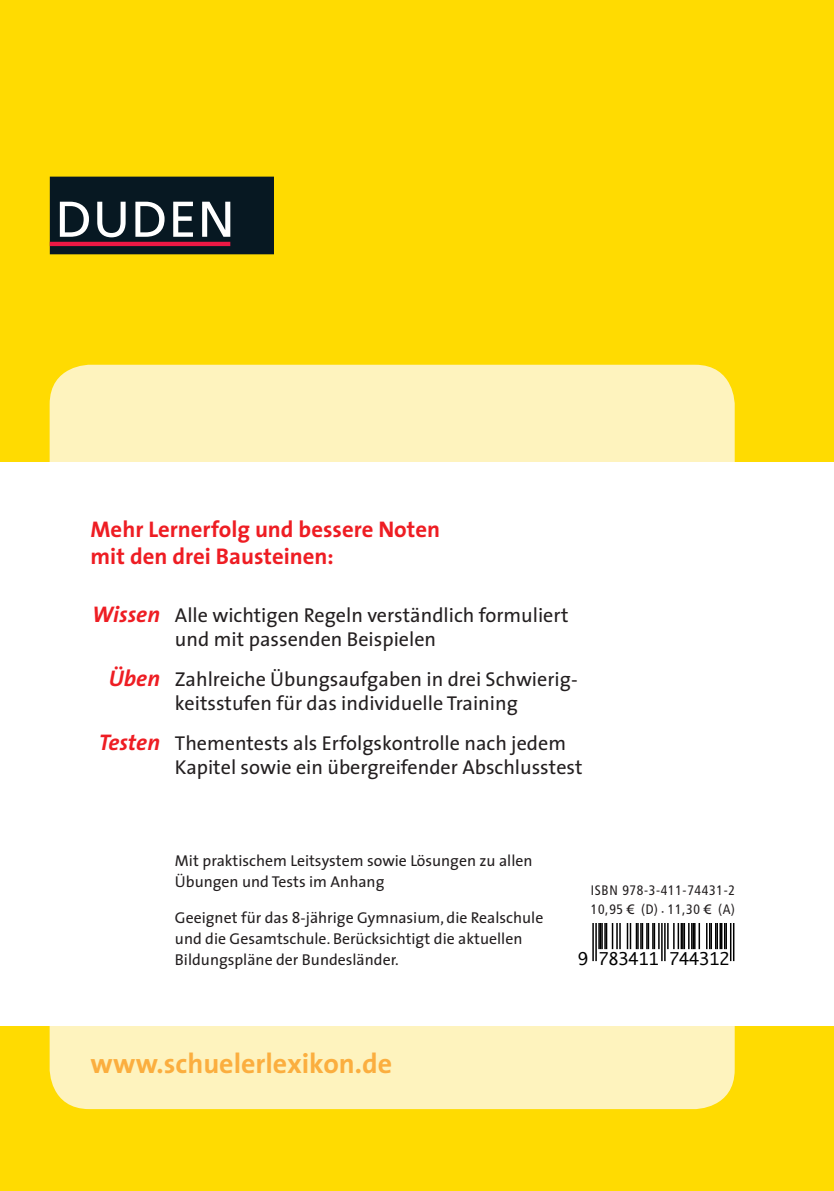
<style>
.page{position:relative;width:834px;height:1191px;background:#fff}
.page>*{position:absolute;margin:0;border:0;box-sizing:border-box;transform-origin:0 0}
.t1{font:700 28px "The Sans";color:#fbae3f}
.t2{font:700 22.75px/27.3px "The Sans";color:#ee1d23}
.t3{font:20.12px/24.5px "The Sans";color:#231f20}
.t4{font:16.8px "Monaco";color:#000}
.t5{font:15.75px/21px "The Sans";color:#231f20}
.t6{font:condensed 13.65px/19.2px "Frutiger";letter-spacing:.05em;color:#231f20}
.s1{font-weight:700;font-style:italic;font-size:22.75px;color:#ee1d23}
.s2{font-family:"Linotype Euro Font Ato F";font-stretch:normal}
</style>
<div class="page">
<div style="left:0;top:0;width:833px;height:1191px;background:#ffdb01"></div>
<div style="left:50px;top:365px;width:684px;height:744px;background:#fef3be;border-radius:40px"></div>
<div style="left:0;top:462px;width:833px;height:563px;background:#fff"></div>
<hr style="left:592px;top:924px;width:1px;height:37px;background:#000">
<hr style="left:595px;top:924px;width:1px;height:37px;background:#000">
<svg style="left:598px;top:924px;width:7px;height:25px"></svg>
<hr style="left:605px;top:924px;width:2px;height:25px;background:#000">
<hr style="left:611px;top:924px;width:2px;height:25px;background:#000">
<svg style="left:616px;top:924px;width:4px;height:25px"></svg>
<hr style="left:626px;top:924px;width:2px;height:25px;background:#000">
<hr style="left:629px;top:924px;width:2px;height:25px;background:#000">
<hr style="left:635px;top:924px;width:2px;height:25px;background:#000">
<svg style="left:637px;top:924px;width:22px;height:25px"></svg>
<hr style="left:661px;top:924px;width:1px;height:37px;background:#000">
<hr style="left:664px;top:924px;width:1px;height:37px;background:#000">
<svg style="left:667px;top:924px;width:7px;height:25px"></svg>
<hr style="left:677px;top:924px;width:2px;height:25px;background:#000">
<hr style="left:680px;top:924px;width:2px;height:25px;background:#000">
<svg style="left:682px;top:924px;width:13px;height:25px"></svg>
<hr style="left:698px;top:924px;width:2px;height:25px;background:#000">
<svg style="left:706px;top:924px;width:4px;height:25px"></svg>
<hr style="left:710px;top:924px;width:2px;height:25px;background:#000">
<hr style="left:714px;top:924px;width:2px;height:25px;background:#000">
<svg style="left:716px;top:924px;width:10px;height:25px"></svg>
<hr style="left:729px;top:924px;width:2px;height:37px;background:#000">
<hr style="left:732px;top:924px;width:2px;height:37px;background:#000">
<div style="left:50px;top:177px;width:223px;height:77px;background:#071822"></div>
<hr style="left:50px;top:242px;width:180px;height:4px;background:#ed1845">
<svg style="left:97px;top:202px;width:29px;height:35px"></svg>
<svg style="left:173px;top:202px;width:20px;height:35px"></svg>
<svg style="left:135px;top:202px;width:29px;height:35px"></svg>
<svg style="left:60px;top:202px;width:29px;height:35px"></svg>
<svg style="left:202px;top:202px;width:28px;height:35px"></svg>
<p class="t2" style="left:91px;top:518px;width:351px">Mehr Lernerfolg und bessere Noten mit den drei Bausteinen:</p>
<p class="t3" style="left:175px;top:604px;width:395px;text-indent:-83px"><span class="s1">Wissen</span> Alle wichtigen Regeln verständlich formuliert und mit passenden Beispielen</p>
<p class="t3" style="left:109px;top:668px;width:470px;text-align:center"><span class="s1">Üben</span> Zahlreiche Übungsaufgaben in drei Schwierig&shy;keits stufen für das individuelle Training</p>
<p class="t3" style="left:175px;top:732px;width:409px;text-indent:-76px"><span class="s1">Testen</span> Thementests als Erfolgskontrolle nach jedem<br>Kapitel sowie ein übergreifender Abschlusstest</p>
<p class="t5" style="left:175px;top:851px;width:359px">Mit praktischem Leitsystem sowie Lösungen zu allen<br>Übungen und Tests im Anhang</p>
<p class="t5" style="left:175px;top:908px;width:370px">Geeignet für das 8-jährige Gymnasium, die Realschule und die Gesamtschule. Berücksichtigt die aktuellen<br>Bildungspläne der Bundesländer.</p>
<h1 class="t1" style="left:91px;top:1051px;width:303px">www.schuelerlexikon.de</h1>
<p class="t6" style="left:590px;top:881px;width:146px">ISBN 978-3-411-74431-2<br>10,95 <span class="s2">3</span> (D) · 11,30 <span class="s2">3</span> (A)</p>
<p class="t4" style="left:578px;top:948px;width:153px">9 783411 744312</p>
</div>
